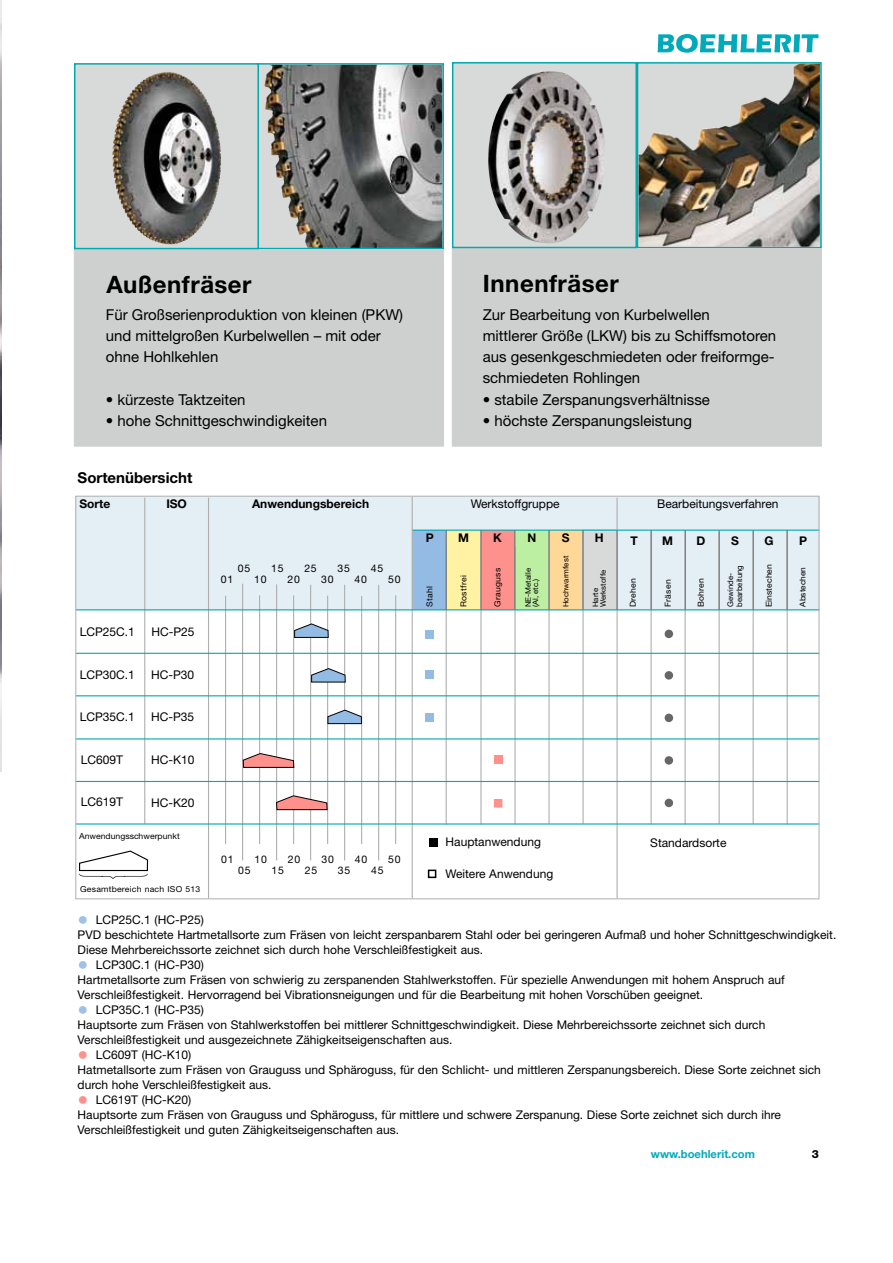
<style>
.page{position:relative;width:893px;height:1263px;background:#fff}
.page>*{position:absolute;margin:0;border:0;box-sizing:border-box;transform-origin:0 0}
.t1{font:700 24px "Helvetica Neue LT Std";letter-spacing:.02em;color:#000}
.t2{font:15px/21.3px "Helvetica Neue LT Std";color:#000}
.t3{font:700 15px "Helvetica Neue LT Std";color:#000}
.t4{font:12px/15px "Helvetica Neue LT Std";color:#000}
.t5{font:700 12px "Helvetica Neue LT Std";color:#000}
.t6{font:700 11.25px "Helvetica Neue LT Std";color:#00aaba}
.t7{font:800 11.25px "Helvetica Neue LT Std";color:#000}
.t8{font:10.5px "Helvetica Neue LT Std";letter-spacing:.08em;color:#000}
.t9{font:8.25px "Helvetica Neue LT Std";letter-spacing:.025em;color:#000;scale:1.05 1}
.t10{font:8.25px "Helvetica Neue LT Std";color:#000;scale:1.05 1}
.t11{font:7.95px "Helvetica Neue LT Std";color:#000;scale:1.05 1}
.t12{font:7.8px/9px "Helvetica Neue LT Std";color:#000}
.t13{font:7.5px/7.5px "Helvetica Neue LT Std";color:#000;scale:1.05 1}
.s1{font-family:"Arial";font-size:18px;color:#a0c0e6}
.s2{font-family:"Arial";font-size:18px;color:#ff918d}
</style>
<div class="page">
<svg style="left:657px;top:34px;width:162px;height:19px"></svg>
<svg style="left:75px;top:495px;width:745px;height:404px"></svg>
<svg style="left:259px;top:63px;width:185px;height:186px;background:#797d7d"></svg>
<svg style="left:637px;top:62px;width:185px;height:186px"></svg>
<img style="left:0;top:0;width:1px;height:772px">
<div style="left:452px;top:248px;width:370px;height:198px;background:#cecfcf"></div>
<div style="left:452px;top:62px;width:185px;height:186px;background:#d8d9d9;border:2px solid #00aaae"></div>
<img style="left:639px;top:64px;width:181px;height:183px">
<img style="left:488px;top:71px;width:117px;height:172px">
<div style="left:74px;top:249px;width:370px;height:197px;background:#cecfcf"></div>
<svg style="left:74px;top:63px;width:185px;height:186px;background:#a9afae"></svg>
<img style="left:264px;top:65px;width:43px;height:180px">
<img style="left:113px;top:72px;width:55px;height:73px">
<svg style="left:78px;top:850px;width:71px;height:29px"></svg>
<h1 class="t1" style="left:107px;top:270px;width:147px">Außenfräser</h1>
<p class="t2" style="left:106px;top:303px;width:299px">Für Großserienproduktion von kleinen (PKW) und mittelgroßen Kurbelwellen – mit oder ohne Hohlkehlen</p>
<p class="t2" style="left:106px;top:388px;width:141px">• kürzeste Taktzeiten</p>
<p class="t2" style="left:106px;top:410px;width:223px">• hohe Schnittgeschwindigkeiten</p>
<p class="t3" style="left:78px;top:468px;width:116px">Sortenübersicht</p>
<h1 class="t1" style="left:483px;top:269px;width:137px">Innenfräser</h1>
<p class="t2" style="left:483px;top:303px;width:295px">Zur Bearbeitung von Kurbelwellen<br>mittlerer Größe (LKW) bis zu Schiffsmotoren aus gesenkgeschmiedeten oder freiformge&shy;schmiedeten Rohlingen</p>
<p class="t2" style="left:483px;top:388px;width:229px">• stabile Zerspanungsverhältnisse</p>
<p class="t2" style="left:483px;top:410px;width:211px">• höchste Zerspanungsleistung</p>
<p class="t5" style="left:166px;top:496px;width:22px">ISO</p>
<p class="t5" style="left:79px;top:496px;width:32px">Sorte</p>
<p class="t4" style="left:471px;top:496px;width:90px">Werkstoffgruppe</p>
<p class="t4" style="left:657px;top:496px;width:123px">Bearbeitungsverfahren</p>
<p class="t5" style="left:426px;top:531px;width:10px">P</p>
<p class="t8" style="left:238px;top:562px;width:14px">05</p>
<p class="t8" style="left:271px;top:562px;width:14px">15</p>
<p class="t8" style="left:304px;top:562px;width:14px">25</p>
<p class="t8" style="left:338px;top:562px;width:14px">35</p>
<p class="t8" style="left:371px;top:562px;width:14px">45</p>
<p class="t8" style="left:221px;top:573px;width:14px">01</p>
<p class="t8" style="left:254px;top:573px;width:14px">10</p>
<p class="t8" style="left:288px;top:573px;width:14px">20</p>
<p class="t8" style="left:321px;top:573px;width:14px">30</p>
<p class="t8" style="left:355px;top:573px;width:14px">40</p>
<p class="t8" style="left:388px;top:573px;width:14px">50</p>
<p class="t5" style="left:252px;top:497px;width:119px">Anwendungsbereich</p>
<p class="t5" style="left:527px;top:531px;width:10px">N</p>
<p class="t5" style="left:562px;top:531px;width:9px">S</p>
<p class="t13" style="left:562px;top:607px;width:50px;rotate:-90deg">Hochwarmfest</p>
<p class="t5" style="left:458px;top:531px;width:12px">M</p>
<p class="t5" style="left:493px;top:531px;width:10px">K</p>
<p class="t5" style="left:595px;top:531px;width:10px">H</p>
<p class="t5" style="left:630px;top:533px;width:9px">T</p>
<p class="t5" style="left:662px;top:533px;width:12px">M</p>
<p class="t5" style="left:697px;top:533px;width:10px">D</p>
<p class="t5" style="left:731px;top:533px;width:9px">S</p>
<p class="t5" style="left:764px;top:533px;width:11px">G</p>
<p class="t5" style="left:799px;top:533px;width:10px">P</p>
<p class="t12" style="left:726px;top:607px;width:43px;rotate:-90deg">Gewinde&shy;bearbeitung</p>
<p class="t10" style="left:764px;top:607px;width:42px;rotate:-90deg">Einstechen</p>
<p class="t11" style="left:798px;top:607px;width:39px;rotate:-90deg">Abstechen</p>
<p class="t9" style="left:459px;top:607px;width:31px;rotate:-90deg">Rostfrei</p>
<p class="t9" style="left:493px;top:607px;width:39px;rotate:-90deg">Grauguss</p>
<p class="t13" style="left:592px;top:607px;width:37px;rotate:-90deg">Harte<br>Werkstoffe</p>
<p class="t9" style="left:628px;top:607px;width:29px;rotate:-90deg">Drehen</p>
<p class="t9" style="left:663px;top:607px;width:28px;rotate:-90deg">Fräsen</p>
<p class="t9" style="left:696px;top:607px;width:29px;rotate:-90deg">Bohren</p>
<p class="t13" style="left:524px;top:607px;width:39px;rotate:-90deg">NE-Metalle (Al, etc.)</p>
<p class="t9" style="left:425px;top:607px;width:21px;rotate:-90deg">Stahl</p>
<p class="t4" style="left:80px;top:624px;width:57px">LCP25C.1</p>
<p class="t4" style="left:151px;top:624px;width:45px">HC-P25</p>
<p class="t4" style="left:80px;top:667px;width:57px">LCP30C.1</p>
<p class="t4" style="left:80px;top:709px;width:57px">LCP35C.1</p>
<p class="t4" style="left:81px;top:752px;width:44px">LC609T</p>
<p class="t4" style="left:81px;top:794px;width:44px">LC619T</p>
<p class="t4" style="left:151px;top:667px;width:45px">HC-P30</p>
<p class="t4" style="left:151px;top:709px;width:45px">HC-P35</p>
<p class="t4" style="left:151px;top:752px;width:45px">HC-K10</p>
<p class="t4" style="left:151px;top:795px;width:45px">HC-K20</p>
<p class="t10" style="left:79px;top:831px;width:98px">Anwendungsschwerpunkt</p>
<p class="t9" style="left:80px;top:884px;width:116px">Gesamtbereich nach ISO 513</p>
<p class="t8" style="left:221px;top:853px;width:14px">01</p>
<p class="t8" style="left:254px;top:853px;width:14px">10</p>
<p class="t8" style="left:288px;top:853px;width:14px">20</p>
<p class="t8" style="left:321px;top:853px;width:14px">30</p>
<p class="t8" style="left:355px;top:853px;width:14px">40</p>
<p class="t8" style="left:388px;top:853px;width:14px">50</p>
<p class="t8" style="left:238px;top:864px;width:14px">05</p>
<p class="t8" style="left:271px;top:864px;width:14px">15</p>
<p class="t8" style="left:305px;top:864px;width:14px">25</p>
<p class="t8" style="left:338px;top:864px;width:14px">35</p>
<p class="t8" style="left:371px;top:864px;width:14px">45</p>
<p class="t4" style="left:446px;top:834px;width:97px">Hauptanwendung</p>
<p class="t4" style="left:446px;top:866px;width:109px">Weitere Anwendung</p>
<p class="t4" style="left:650px;top:835px;width:78px">Standardsorte</p>
<p class="t4" style="left:78px;top:912px;width:760px"><span class="s1">●</span> LCP25C.1 (HC-P25)<br>PVD beschichtete Hartmetallsorte zum Fräsen von leicht zerspanbarem Stahl oder bei geringeren Aufmaß und hoher Schnittgeschwindigkeit.<br>Diese Mehrbereichssorte zeichnet sich durch hohe Verschleißfestigkeit aus.</p>
<p class="t4" style="left:78px;top:957px;width:708px"><span class="s1">●</span> LCP30C.1 (HC-P30)<br>Hartmetallsorte zum Fräsen von schwierig zu zerspanenden Stahlwerkstoffen. Für spezielle Anwendungen mit hohem Anspruch auf<br>Verschleißfestigkeit. Hervorragend bei Vibrationsneigungen und für die Bearbeitung mit hohen Vorschüben geeignet.</p>
<p class="t4" style="left:78px;top:1002px;width:689px"><span class="s1">●</span> LCP35C.1 (HC-P35)<br>Hauptsorte zum Fräsen von Stahlwerkstoffen bei mittlerer Schnittgeschwindigkeit. Diese Mehrbereichssorte zeichnet sich durch<br>Verschleißfestigkeit und ausgezeichnete Zähigkeitseigenschaften aus.</p>
<p class="t4" style="left:78px;top:1047px;width:745px"><span class="s2">●</span> LC609T (HC-K10)<br>Hatmetallsorte zum Fräsen von Grauguss und Sphäroguss, für den Schlicht- und mittleren Zerspanungsbereich. Diese Sorte zeichnet sich durch hohe Verschleißfestigkeit aus.</p>
<p class="t4" style="left:78px;top:1092px;width:705px"><span class="s2">●</span> LC619T (HC-K20)<br>Hauptsorte zum Fräsen von Grauguss und Sphäroguss, für mittlere und schwere Zerspanung. Diese Sorte zeichnet sich durch ihre<br>Verschleißfestigkeit und guten Zähigkeitseigenschaften aus.</p>
<p class="t6" style="left:651px;top:1147px;width:106px">www.boehlerit.com</p>
<p class="t7" style="left:812px;top:1147px;width:9px">3</p>
</div>
